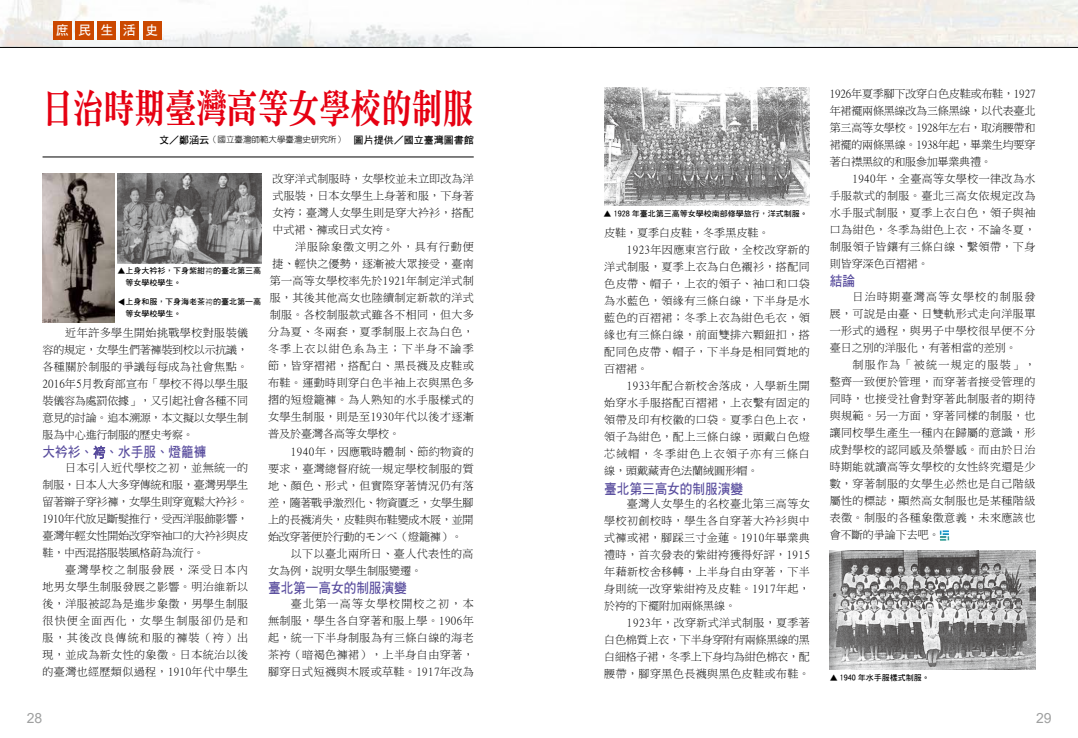
<style>
.page{position:relative;width:1078px;height:738px;background:#fff}
.page>*{position:absolute;margin:0;border:0;box-sizing:border-box;transform-origin:0 0}
.t1{font:40px "DFN Ming W9 WIN BF";color:#e60012;scale:.77 1}
.t2{font:14px "DF Hei Bd HK BF";color:#584c9d;scale:.9 1}
.t3{font:14px "Arial";color:#9fa0a0}
.t4{font:13px "DF Hei Bd HK BF";letter-spacing:.71em;color:#fff}
.t5{font:11px/17px "Ming Li U";letter-spacing:.035em;color:#000;text-align:justify}
.t6{font:11px "Ming Li U";letter-spacing:-.02em;color:#000}
.t7{font:11px "Ming Li U";color:#000}
.t8{font:11px "Ming Li U";letter-spacing:.105em;color:#000}
.t9{font:11px "Ming Li U";letter-spacing:.015em;color:#000}
.t10{font:11px "Ming Li U";letter-spacing:.085em;color:#000}
.t11{font:10px "DF Hei Bd HK BF";color:#000}
.t12{font:8px/12px "DF Hei Bd HK BF";color:#000}
.s1{font-family:"DF Yuan Lt HK BF";font-size:8.5px}
.s2{font-family:"Microsoft Jheng Hei";font-weight:300}
</style>
<div class="page">
<img style="left:0;top:0;width:1077px;height:47px">
<hr style="left:0;top:47px;width:1077px;height:1px;background:#000">
<hr style="left:43px;top:157px;width:430px;height:1px;background:#000">
<svg style="left:93px;top:445px;width:12px;height:13px"></svg>
<svg style="left:939px;top:530px;width:9px;height:10px"></svg>
<div style="left:75px;top:21px;width:19px;height:18px;background:#cb4800"></div>
<div style="left:98px;top:21px;width:18px;height:18px;background:#cb4800"></div>
<div style="left:120px;top:21px;width:18px;height:18px;background:#cb4800"></div>
<div style="left:53px;top:21px;width:18px;height:18px;background:#cb4800"></div>
<div style="left:143px;top:21px;width:18px;height:18px;background:#cb4800"></div>
<img style="left:43px;top:173px;width:71px;height:149px">
<img style="left:117px;top:173px;width:144px;height:90px">
<img style="left:604px;top:88px;width:205px;height:117px">
<img style="left:829px;top:550px;width:206px;height:119px">
<p class="t4" style="left:56px;top:24px;width:104px">庶民生活史</p>
<h1 class="t1" style="left:42px;top:88px;width:561px">日治時期臺灣高等女學校的制服</h1>
<p class="t11" style="left:159px;top:135px;width:316px">文／鄭涵云<span class="s1">（國立臺灣師範大學臺灣史研究所）</span> 圖片提供／國立臺灣圖書館</p>
<p class="t5" style="left:272px;top:170px;width:202px">改穿洋式制服時，女學校並未立即改為洋式服裝，日本女學生上身著和服，下身著女袴；臺灣人女學生則是穿大衿衫，搭配中式裙、褲或日式女袴。</p>
<p class="t10" style="left:295px;top:241px;width:180px">洋服除象徵文明之外，具有行動便</p>
<p class="t9" style="left:272px;top:258px;width:202px">捷、輕快之優勢，逐漸被大眾接受，臺南</p>
<p class="t5" style="left:270px;top:272px;width:205px">第一高等女學校率先於1921年制定洋式制</p>
<p class="t5" style="left:270px;top:289px;width:205px">服，其後其他高女也陸續制定新款的洋式</p>
<p class="t5" style="left:270px;top:306px;width:205px">制服。各校制服款式雖各不相同，但大多</p>
<p class="t5" style="left:268px;top:323px;width:207px">分為夏、冬兩套，夏季制服上衣為白色，</p>
<p class="t8" style="left:268px;top:343px;width:207px">冬季上衣以紺色系為主；下半身不論季</p>
<p class="t5" style="left:268px;top:357px;width:207px">節，皆穿褶裙，搭配白、黑長襪及皮鞋或</p>
<p class="t5" style="left:268px;top:374px;width:207px">布鞋。運動時則穿白色半袖上衣與黑色多</p>
<p class="t5" style="left:268px;top:391px;width:207px">摺的短燈籠褲。為人熟知的水手服樣式的</p>
<p class="t5" style="left:268px;top:408px;width:207px">女學生制服，則是至1930年代以後才逐漸</p>
<p class="t7" style="left:268px;top:428px;width:134px">普及於臺灣各高等女學校。</p>
<p class="t5" style="left:291px;top:442px;width:184px">1940年，因應戰時體制、節約物資的</p>
<p class="t5" style="left:268px;top:459px;width:207px">要求，臺灣總督府統一規定學校制服的質</p>
<p class="t5" style="left:268px;top:476px;width:207px">地、顏色、形式，但實際穿著情況仍有落</p>
<p class="t6" style="left:268px;top:496px;width:207px">差，隨著戰爭激烈化、物資匱乏，女學生腳</p>
<p class="t6" style="left:268px;top:513px;width:207px">上的長襪消失，皮鞋與布鞋變成木屐，並開</p>
<p class="t6" style="left:268px;top:530px;width:196px">始改穿著便於行動的モンペ（燈籠褲）。</p>
<p class="t5" style="left:291px;top:544px;width:184px">以下以臺北兩所日、臺人代表性的高</p>
<p class="t7" style="left:268px;top:564px;width:155px">女為例，說明女學生制服變遷。</p>
<p class="t2" style="left:268px;top:580px;width:156px">臺北第一高女的制服演變</p>
<p class="t5" style="left:268px;top:594px;width:207px;text-indent:23px">臺北第一高等女學校開校之初，本無制服，學生各自穿著和服上學。1906年起，統一下半身制服為有三條白線的海老茶袴（暗褐色褲裙），上半身自由穿著，腳穿日式短襪與木屐或草鞋。1917年改為</p>
<p class="t12" style="left:125px;top:264px;width:137px;text-indent:-8px">▲上身大衿衫，下身紫紺<span class="s2">袴</span>的臺北第三高等女學校學生。</p>
<p class="t12" style="left:115px;top:305px;width:9px;rotate:-90deg">▲</p>
<p class="t12" style="left:125px;top:295px;width:137px">上身和服，下身海老茶<span class="s2">袴</span>的臺北第一高等女學校學生。</p>
<p class="t5" style="left:43px;top:324px;width:207px;text-indent:23px">近年許多學生開始挑戰學校對服裝儀容的規定，女學生們著褲裝到校以示抗議，各種關於制服的爭議每每成為社會焦點。2016年5月教育部宣布「學校不得以學生服裝儀容為處罰依據」，又引起社會各種不同意見的討論。追本溯源，本文擬以女學生制服為中心進行制服的歷史考察。</p>
<p class="t2" style="left:43px;top:445px;width:184px">大衿衫、<span class="s2">袴</span>、水手服、燈籠褲</p>
<p class="t5" style="left:43px;top:459px;width:207px;text-indent:23px">日本引入近代學校之初，並無統一的制服，日本人大多穿傳統和服，臺灣男學生留著辮子穿衫褲，女學生則穿寬鬆大衿衫。1910年代放足斷髮推行，受西洋服飾影響，臺灣年輕女性開始改穿窄袖口的大衿衫與皮鞋，中西混搭服裝風格蔚為流行。</p>
<p class="t5" style="left:43px;top:561px;width:207px;text-indent:23px">臺灣學校之制服發展，深受日本內地男女學生制服發展之影響。明治維新以後，洋服被認為是進步象徵，男學生制服很快便全面西化，女學生制服卻仍是和服，其後改良傳統和服的褲裝（袴）出現，並成為新女性的象徵。日本統治以後的臺灣也經歷類似過程，1910年代中學生</p>
<p class="t12" style="left:603px;top:207px;width:205px">▲ 1928 年臺北第三高等女學校南部修學旅行，洋式制服。</p>
<p class="t7" style="left:604px;top:227px;width:166px">皮鞋，夏季白皮鞋，冬季黑皮鞋。</p>
<p class="t5" style="left:626px;top:241px;width:184px">1923年因應東宮行啟，全校改穿新的</p>
<p class="t5" style="left:604px;top:258px;width:207px">洋式制服，夏季上衣為白色襯衫，搭配同</p>
<p class="t5" style="left:604px;top:275px;width:207px">色皮帶、帽子，上衣的領子、袖口和口袋</p>
<p class="t5" style="left:604px;top:292px;width:207px">為水藍色，領緣有三條白線，下半身是水</p>
<p class="t5" style="left:604px;top:309px;width:207px">藍色的百褶裙；冬季上衣為紺色毛衣，領</p>
<p class="t5" style="left:604px;top:326px;width:207px">緣也有三條白線，前面雙排六顆鈕扣，搭</p>
<p class="t5" style="left:604px;top:343px;width:207px">配同色皮帶、帽子，下半身是相同質地的</p>
<p class="t5" style="left:604px;top:360px;width:45px">百褶裙。</p>
<p class="t5" style="left:626px;top:377px;width:184px">1933年配合新校舍落成，入學新生開</p>
<p class="t5" style="left:604px;top:394px;width:207px">始穿水手服搭配百褶裙，上衣繫有固定的</p>
<p class="t5" style="left:604px;top:411px;width:207px">領帶及印有校徽的口袋。夏季白色上衣，</p>
<p class="t5" style="left:604px;top:428px;width:207px">領子為紺色，配上三條白線，頭戴白色燈</p>
<p class="t8" style="left:604px;top:448px;width:207px">芯絨帽，冬季紺色上衣領子亦有三條白</p>
<p class="t7" style="left:604px;top:465px;width:155px">線，頭戴藏青色法蘭絨圓形帽。</p>
<p class="t2" style="left:604px;top:481px;width:156px">臺北第三高女的制服演變</p>
<p class="t5" style="left:604px;top:495px;width:207px;text-indent:23px">臺灣人女學生的名校臺北第三高等女學校初創校時，學生各自穿著大衿衫與中式褲或裙，腳踩三寸金蓮。1910年畢業典禮時，首次發表的紫紺袴獲得好評，1915年藉新校舍移轉，上半身自由穿著，下半身則統一改穿紫紺袴及皮鞋。1917年起，於袴的下襬附加兩條黑線。</p>
<p class="t5" style="left:604px;top:614px;width:207px;text-indent:23px">1923年，改穿新式洋式制服，夏季著白色棉質上衣，下半身穿附有兩條黑線的黑白細格子裙，冬季上下身均為紺色棉衣，配腰帶，腳穿黑色長襪與黑色皮鞋或布鞋。</p>
<p class="t5" style="left:829px;top:85px;width:207px">1926年夏季腳下改穿白色皮鞋或布鞋，1927年裙襬兩條黑線改為三條黑線，以代表臺北第三高等女學校。1928年左右，取消腰帶和裙襬的兩條黑線。1938年起，畢業生均要穿著白襟黑紋的和服參加畢業典禮。</p>
<p class="t5" style="left:829px;top:170px;width:207px;text-indent:23px">1940年，全臺高等女學校一律改為水手服款式的制服。臺北三高女依規定改為水手服式制服，夏季上衣白色，領子與袖口為紺色，冬季為紺色上衣，不論冬夏，制服領子皆鑲有三條白線、繫領帶，下身則皆穿深色百褶裙。</p>
<p class="t2" style="left:829px;top:274px;width:30px">結論</p>
<p class="t5" style="left:829px;top:288px;width:207px;text-indent:23px">日治時期臺灣高等女學校的制服發展，可說是由臺、日雙軌形式走向洋服單一形式的過程，與男子中學校很早便不分臺日之別的洋服化，有著相當的差別。</p>
<p class="t5" style="left:829px;top:356px;width:207px;text-indent:23px">制服作為「被統一規定的服裝」，整齊一致便於管理，而穿著者接受管理的同時，也接受社會對穿著此制服者的期待與規範。另一方面，穿著同樣的制服，也讓同校學生產生一種內在歸屬的意識，形成對學校的認同感及榮譽感。而由於日治時期能就讀高等女學校的女性終究還是少數，穿著制服的女學生必然也是自己階級屬性的標誌，顯然高女制服也是某種階級表徵。制服的各種象徵意義，未來應該也會不斷的爭論下去吧。</p>
<p class="t12" style="left:829px;top:670px;width:101px">▲ 1940 年水手服樣式制服。</p>
<p class="t3" style="left:27px;top:708px;width:17px">28</p>
<p class="t3" style="left:1035px;top:708px;width:17px">29</p>
</div>
